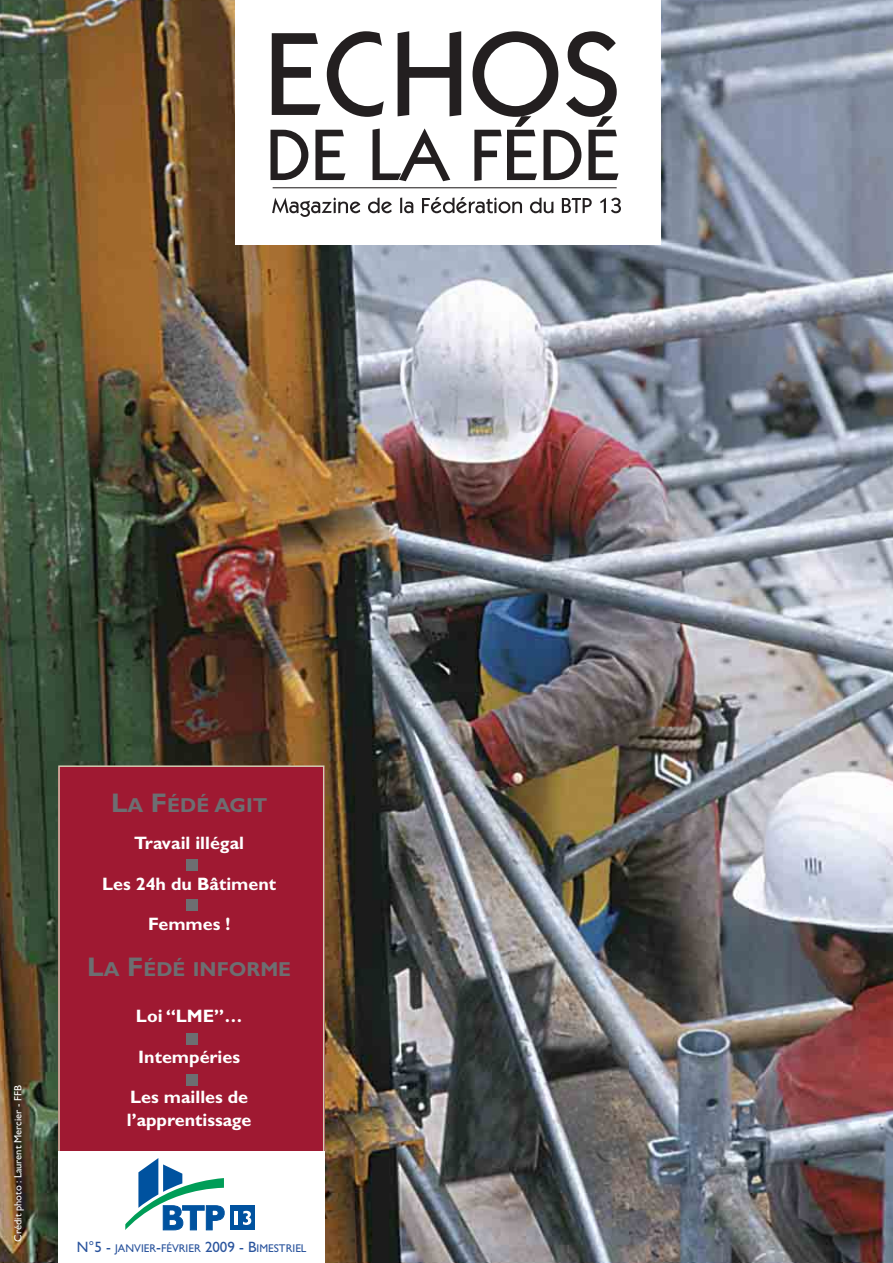
<style>
.page{position:relative;width:893px;height:1263px;background:#fff}
.page>*{position:absolute;margin:0;border:0;box-sizing:border-box;transform-origin:0 0}
.t1{font:700 20.25px "Gill Sans";color:#6d6e71}
.t2{font:700 18px/22.5px "Gill Sans";color:#fff}
.t3{font:11.25px "Gill Sans";color:#2a549d}
.t4{font:10.5px "Gill Sans";color:#fff}
.s1{font-size:27px}
.s2{font-size:15px}
</style>
<div class="page">
<img style="left:1px;top:0;width:892px;height:1263px">
<div style="left:235px;top:0;width:426px;height:244px;background:#fff"></div>
<svg style="left:270px;top:130px;width:38px;height:50px"></svg>
<svg style="left:315px;top:130px;width:30px;height:50px"></svg>
<svg style="left:373px;top:129px;width:77px;height:52px"></svg>
<svg style="left:272px;top:197px;width:88px;height:20px"></svg>
<svg style="left:368px;top:198px;width:24px;height:15px"></svg>
<svg style="left:400px;top:198px;width:13px;height:15px"></svg>
<svg style="left:422px;top:197px;width:100px;height:16px"></svg>
<svg style="left:530px;top:198px;width:23px;height:15px"></svg>
<svg style="left:562px;top:198px;width:30px;height:15px"></svg>
<svg style="left:600px;top:198px;width:21px;height:15px"></svg>
<hr style="left:273px;top:187px;width:344px;height:1px;background:#231f20">
<svg style="left:272px;top:33px;width:48px;height:82px"></svg>
<svg style="left:327px;top:31px;width:57px;height:86px"></svg>
<svg style="left:398px;top:31px;width:63px;height:85px"></svg>
<svg style="left:473px;top:31px;width:145px;height:150px"></svg>
<div style="left:58px;top:765px;width:266px;height:387px;background:#9f1932"></div>
<div style="left:186px;top:859px;width:12px;height:12px;background:#6d6e71"></div>
<div style="left:186px;top:899px;width:12px;height:12px;background:#6d6e71"></div>
<div style="left:186px;top:1033px;width:12px;height:11px;background:#6d6e71"></div>
<div style="left:186px;top:1073px;width:12px;height:12px;background:#6d6e71"></div>
<div style="left:58px;top:1152px;width:266px;height:111px;background:#fff"></div>
<svg style="left:125px;top:1158px;width:100px;height:72px"></svg>
<div style="left:230px;top:1205px;width:25px;height:25px;background:#00529f"></div>
<hr style="left:235px;top:1211px;width:3px;height:14px;background:#fff">
<svg style="left:243px;top:1211px;width:8px;height:14px"></svg>
<p class="t4" style="left:14px;top:1242px;width:158px;rotate:-90deg">Crédit photo : Laurent Mercier - FFB</p>
<p class="t1" style="left:111px;top:798px;width:158px"><span class="s1">L</span>A <span class="s1">F</span>ÉDÉ AGIT</p>
<p class="t2" style="left:134px;top:834px;width:111px">Travail illégal</p>
<p class="t2" style="left:102px;top:874px;width:176px">Les 24h du Bâtiment</p>
<p class="t2" style="left:148px;top:915px;width:84px">Femmes !</p>
<p class="t1" style="left:87px;top:962px;width:205px"><span class="s1">L</span>A <span class="s1">F</span>ÉDÉ INFORME</p>
<p class="t2" style="left:136px;top:1007px;width:108px">Loi “LME”…</p>
<p class="t2" style="left:138px;top:1047px;width:103px">Intempéries</p>
<p class="t2" style="left:127px;top:1088px;width:126px">Les mailles de l’apprentissage</p>
<p class="t3" style="left:77px;top:1244px;width:231px"><span class="s2">N°5 -</span> JANVIER<span class="s2">-</span>FÉVRIER <span class="s2">2009 - B</span>IMESTRIEL</p>
</div>
